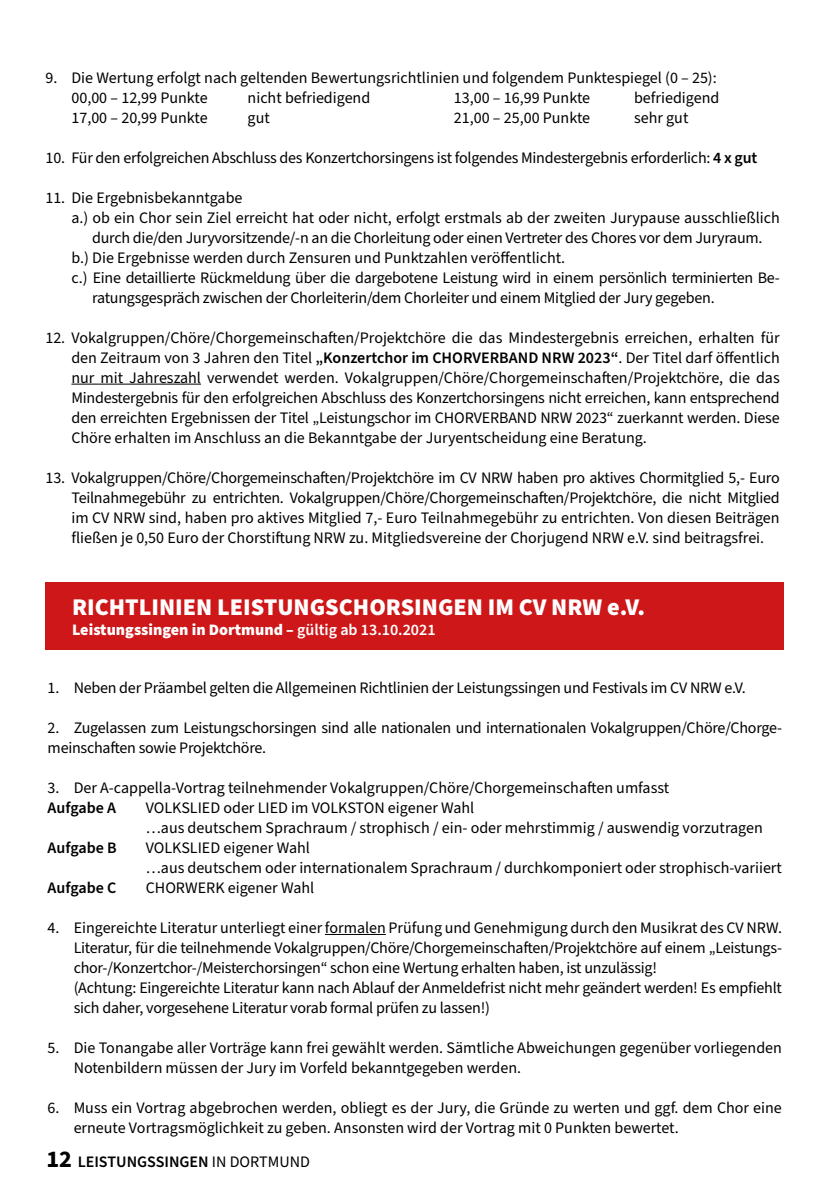
<style>
.page{position:relative;width:840px;height:1191px;background:#fff}
.page>*{position:absolute;margin:0;border:0;box-sizing:border-box;transform-origin:0 0}
.t1{font:900 24px "Source Sans Pro";color:#fff}
.t2{font:16px/20px "Source Sans Pro";letter-spacing:-.01em;color:#000}
.t3{font:600 16px "Source Sans Pro";color:#000}
.t4{font:900 16px "Source Sans Pro";color:#fff}
.s1{font-weight:600}
.s2{font-weight:700;font-size:24px}
.s3{font-weight:400}
</style>
<div class="page">
<div style="left:45px;top:582px;width:738px;height:67px;background:#cd1719"></div>
<hr style="left:71px;top:384px;width:130px;height:1px;background:#000">
<hr style="left:325px;top:934px;width:60px;height:1px;background:#000">
<p class="t2" style="left:71px;top:68px;width:646px;text-indent:-26px">9. Die Wertung erfolgt nach geltenden Bewertungsrichtlinien und folgendem Punktespiegel (0 – 25):<br>00,00 – 12,99 Punkte</p>
<p class="t2" style="left:247px;top:88px;width:124px">nicht befriedigend</p>
<p class="t2" style="left:453px;top:88px;width:138px">13,00 – 16,99 Punkte</p>
<p class="t2" style="left:633px;top:88px;width:87px">befriedigend</p>
<p class="t2" style="left:71px;top:108px;width:138px">17,00 – 20,99 Punkte</p>
<p class="t2" style="left:247px;top:108px;width:24px">gut</p>
<p class="t2" style="left:453px;top:108px;width:138px">21,00 – 25,00 Punkte</p>
<p class="t2" style="left:633px;top:108px;width:56px">sehr gut</p>
<p class="t2" style="left:45px;top:148px;width:713px">10. Für den erfolgreichen Abschluss des Konzertchorsingens ist folgendes Mindestergebnis erforderlich: <span class="s1">4 x gut</span></p>
<p class="t2" style="left:45px;top:188px;width:198px">11. Die Ergebnisbekanntgabe</p>
<p class="t2" style="left:71px;top:208px;width:709px">a.) ob ein Chor sein Ziel erreicht hat oder nicht, erfolgt erstmals ab der zweiten Jurypause ausschließlich</p>
<p class="t2" style="left:92px;top:228px;width:671px">durch die/den Juryvorsitzende/-n an die Chorleitung oder einen Vertreter des Chores vor dem Juryraum.</p>
<p class="t2" style="left:71px;top:248px;width:495px">b.) Die Ergebnisse werden durch Zensuren und Punktzahlen veröffentlicht.</p>
<p class="t2" style="left:71px;top:268px;width:709px">c.) Eine detaillierte Rückmeldung über die dargebotene Leistung wird in einem persönlich terminierten Be-</p>
<p class="t2" style="left:92px;top:288px;width:623px">ratungsgespräch zwischen der Chorleiterin/dem Chorleiter und einem Mitglied der Jury gegeben.</p>
<p class="t2" style="left:71px;top:328px;width:709px;text-align:justify;text-indent:-26px">12. Vokalgruppen/Chöre/Chorgemeinschaften/Projektchöre die das Mindestergebnis erreichen, erhalten für den Zeitraum von 3 Jahren den Titel <span class="s1">„Konzertchor im CHORVERBAND NRW 2023“</span>. Der Titel darf öffentlich nur mit Jahreszahl verwendet werden. Vokalgruppen/Chöre/Chorgemeinschaften/Projektchöre, die das Mindestergebnis für den erfolgreichen Abschluss des Konzertchorsingens nicht erreichen, kann entsprechend den erreichten Ergebnissen der Titel „Leistungschor im CHORVERBAND NRW 2023“ zuerkannt werden. Diese Chöre erhalten im Anschluss an die Bekanntgabe der Juryentscheidung eine Beratung.</p>
<p class="t2" style="left:71px;top:468px;width:709px;text-align:justify;text-indent:-26px">13. Vokalgruppen/Chöre/Chorgemeinschaften/Projektchöre im CV NRW haben pro aktives Chormitglied 5,- Euro Teilnahmegebühr zu entrichten. Vokalgruppen/Chöre/Chorgemeinschaften/Projektchöre, die nicht Mitglied im CV NRW sind, haben pro aktives Mitglied 7,- Euro Teilnahmegebühr zu entrichten. Von diesen Beiträgen fließen je 0,50 Euro der Chorstiftung NRW zu. Mitgliedsvereine der Chorjugend NRW e.V. sind beitragsfrei.</p>
<h1 class="t1" style="left:72px;top:590px;width:574px">RICHTLINIEN LEISTUNGSCHORSINGEN IM CV NRW e.V.</h1>
<p class="t4" style="left:72px;top:618px;width:365px">Leistungssingen in Dortmund – <span class="s1">gültig ab 13.10.2021</span></p>
<p class="t2" style="left:48px;top:678px;width:699px">1. Neben der Präambel gelten die Allgemeinen Richtlinien der Leistungssingen und Festivals im CV NRW e.V.</p>
<p class="t2" style="left:48px;top:718px;width:735px">2. Zugelassen zum Leistungschorsingen sind alle nationalen und internationalen Vokalgruppen/Chöre/Chorge&shy;meinschaften sowie Projektchöre.</p>
<p class="t2" style="left:48px;top:778px;width:622px">3. Der A-cappella-Vortrag teilnehmender Vokalgruppen/Chöre/Chorgemeinschaften umfasst</p>
<p class="t3" style="left:48px;top:797px;width:70px">Aufgabe A</p>
<p class="t2" style="left:146px;top:798px;width:618px">VOLKSLIED oder LIED im VOLKSTON eigener Wahl<br>…aus deutschem Sprachraum / strophisch / ein- oder mehrstimmig / auswendig vorzutragen</p>
<p class="t3" style="left:48px;top:837px;width:70px">Aufgabe B</p>
<p class="t2" style="left:146px;top:838px;width:637px">VOLKSLIED eigener Wahl<br>…aus deutschem oder internationalem Sprachraum / durchkomponiert oder strophisch-variiert</p>
<p class="t3" style="left:48px;top:877px;width:70px">Aufgabe C</p>
<p class="t2" style="left:146px;top:878px;width:170px">CHORWERK eigener Wahl</p>
<p class="t2" style="left:74px;top:918px;width:709px;text-indent:-26px">4. Eingereichte Literatur unterliegt einer formalen Prüfung und Genehmigung durch den Musikrat des CV NRW.<br>Literatur, für die teilnehmende Vokalgruppen/Chöre/Chorgemeinschaften/Projektchöre auf einem „Leistungs&shy;chor-/Konzertchor-/Meisterchorsingen“ schon eine Wertung erhalten haben, ist unzulässig!<br>(Achtung: Eingereichte Literatur kann nach Ablauf der Anmeldefrist nicht mehr geändert werden! Es empfiehlt sich daher, vorgesehene Literatur vorab formal prüfen zu lassen!)</p>
<p class="t2" style="left:74px;top:1038px;width:709px;text-indent:-26px">5. Die Tonangabe aller Vorträge kann frei gewählt werden. Sämtliche Abweichungen gegenüber vorliegenden<br>Notenbildern müssen der Jury im Vorfeld bekanntgegeben werden.</p>
<p class="t2" style="left:74px;top:1098px;width:709px;text-indent:-26px">6. Muss ein Vortrag abgebrochen werden, obliegt es der Jury, die Gründe zu werten und ggf. dem Chor eine erneute Vortragsmöglichkeit zu geben. Ansonsten wird der Vortrag mit 0 Punkten bewertet.</p>
<p class="t3" style="left:46px;top:1151px;width:265px"><span class="s2">12</span> LEISTUNGSSINGEN <span class="s3">IN DORTMUND</span></p>
</div>
